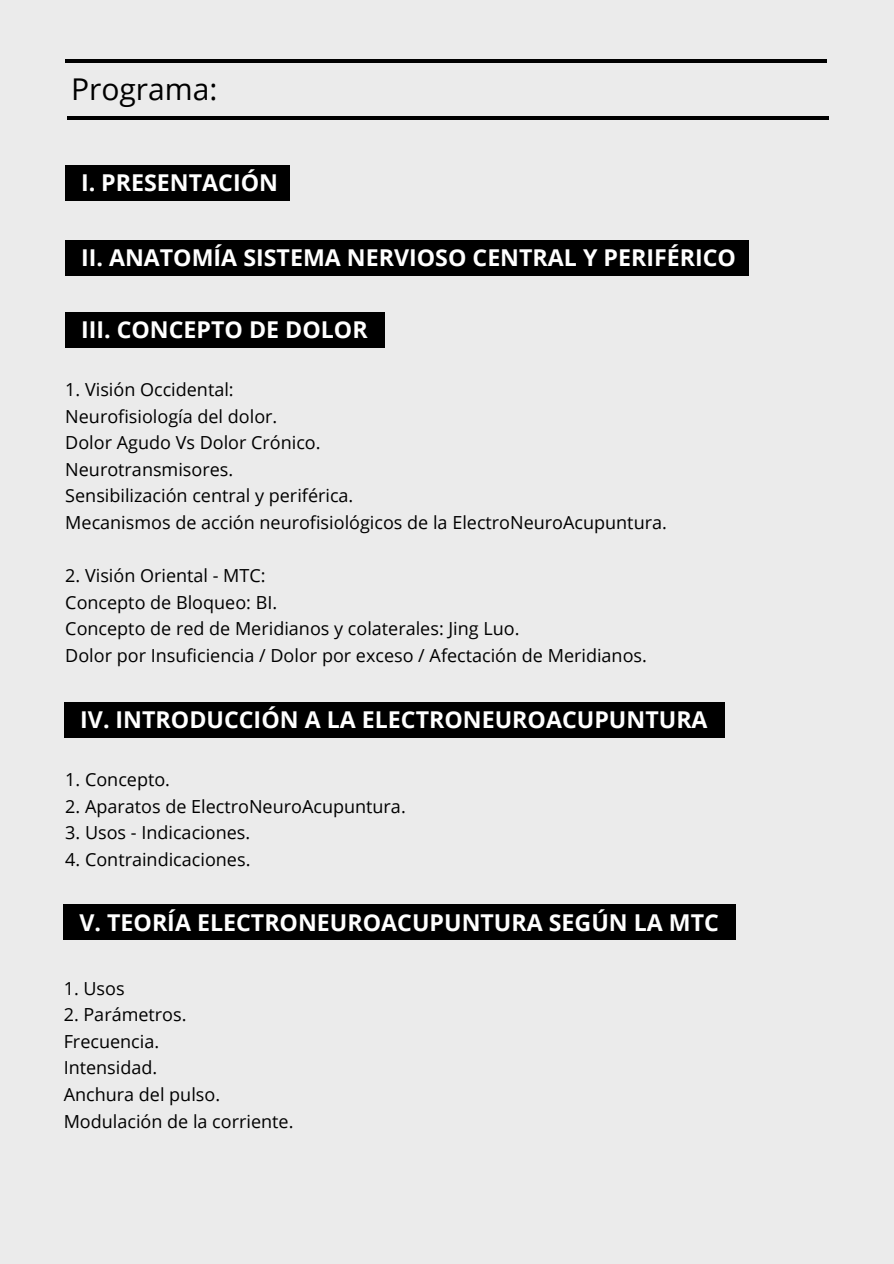
<style>
.page{position:relative;width:894px;height:1264px;background:#fff}
.page>*{position:absolute;margin:0;border:0;box-sizing:border-box;transform-origin:0 0}
.t1{font:30px "Open Sans";color:#000}
.t2{font:700 23.25px "Open Sans";color:#fff}
.t3{font:18px "Open Sans";color:#000}
</style>
<div class="page">
<div style="left:0;top:0;width:893px;height:1263px;background:#ebebeb"></div>
<hr style="left:65px;top:59px;width:761px;height:3px;background:#000">
<hr style="left:67px;top:117px;width:761px;height:3px;background:#000">
<div style="left:65px;top:165px;width:225px;height:35px;background:#000"></div>
<div style="left:65px;top:240px;width:683px;height:36px;background:#000"></div>
<div style="left:65px;top:312px;width:320px;height:35px;background:#000"></div>
<div style="left:64px;top:701px;width:661px;height:36px;background:#000"></div>
<div style="left:64px;top:904px;width:672px;height:36px;background:#000"></div>
<h1 class="t1" style="left:71px;top:68px;width:148px">Programa:</h1>
<h2 class="t2" style="left:81px;top:166px;width:198px">I. PRESENTACIÓN</h2>
<h2 class="t2" style="left:81px;top:241px;width:656px">II. ANATOMÍA SISTEMA NERVIOSO CENTRAL Y PERIFÉRICO</h2>
<p class="t2" style="left:81px;top:313px;width:288px">III. CONCEPTO DE DOLOR</p>
<h2 class="t3" style="left:65px;top:377px;width:170px">1. Visión Occidental:</h2>
<p class="t3" style="left:65px;top:403px;width:213px">Neurofisiología del dolor.</p>
<p class="t3" style="left:65px;top:430px;width:257px">Dolor Agudo Vs Dolor Crónico.</p>
<p class="t3" style="left:65px;top:456px;width:169px">Neurotransmisores.</p>
<p class="t3" style="left:65px;top:483px;width:289px">Sensibilización central y periférica.</p>
<p class="t3" style="left:65px;top:510px;width:603px">Mecanismos de acción neurofisiológicos de la ElectroNeuroAcupuntura.</p>
<p class="t3" style="left:65px;top:563px;width:202px">2. Visión Oriental - MTC:</p>
<p class="t3" style="left:65px;top:589px;width:213px">Concepto de Bloqueo: BI.</p>
<p class="t3" style="left:65px;top:616px;width:455px">Concepto de red de Meridianos y colaterales: Jing Luo.</p>
<p class="t3" style="left:65px;top:642px;width:583px">Dolor por Insuficiencia / Dolor por exceso / Afectación de Meridianos.</p>
<h2 class="t2" style="left:80px;top:703px;width:628px">IV. INTRODUCCIÓN A LA ELECTRONEUROACUPUNTURA</h2>
<p class="t3" style="left:65px;top:766px;width:106px">1. Concepto.</p>
<p class="t3" style="left:65px;top:793px;width:342px">2. Aparatos de ElectroNeuroAcupuntura.</p>
<p class="t3" style="left:65px;top:820px;width:186px">3. Usos - Indicaciones.</p>
<p class="t3" style="left:65px;top:846px;width:186px">4. Contraindicaciones.</p>
<h2 class="t2" style="left:79px;top:905px;width:641px">V. TEORÍA ELECTRONEUROACUPUNTURA SEGÚN LA MTC</h2>
<p class="t3" style="left:64px;top:975px;width:62px">1. Usos</p>
<p class="t3" style="left:64px;top:1002px;width:124px">2. Parámetros.</p>
<p class="t3" style="left:64px;top:1028px;width:97px">Frecuencia.</p>
<p class="t3" style="left:64px;top:1055px;width:95px">Intensidad.</p>
<p class="t3" style="left:64px;top:1081px;width:158px">Anchura del pulso.</p>
<p class="t3" style="left:64px;top:1108px;width:231px">Modulación de la corriente.</p>
</div>
